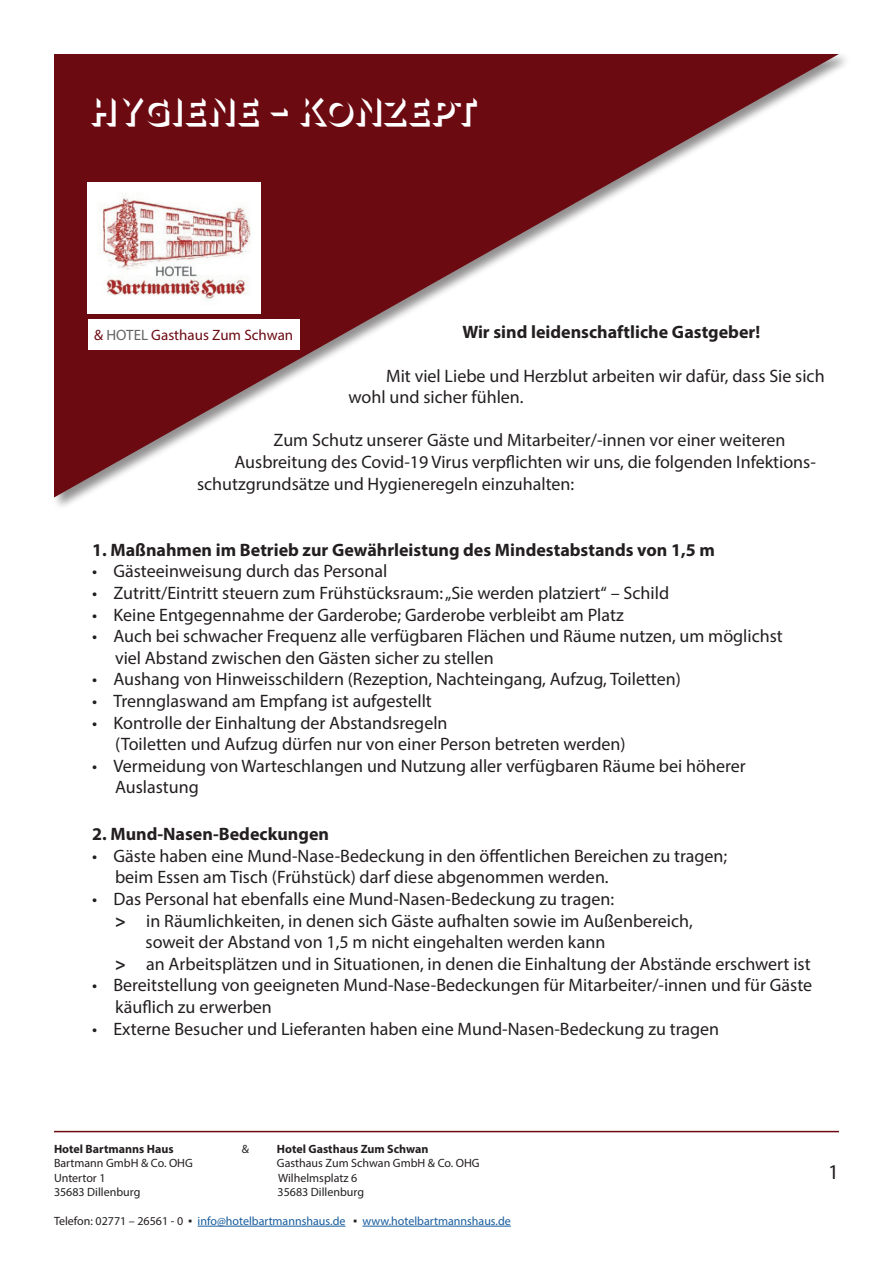
<style>
.page{position:relative;width:893px;height:1263px;background:#fff}
.page>*{position:absolute;margin:0;border:0;box-sizing:border-box;transform-origin:0 0}
.t1{font:36px "Rig Bold Extrude";color:#fff}
.t2{font:21px "Myriad Pro";color:#231f20}
.t3{font:18px/21.6px "Myriad Pro";color:#231f20}
.t4{font:700 18px "Myriad Pro";color:#231f20}
.t5{font:15px "Myriad Pro";color:#6c0a12}
.t6{font:12px "Myriad Pro";color:#231f20}
.t7{font:12px "Myriad Pro";color:#175d9e}
.t8{font:700 12px "Myriad Pro";color:#231f20}
.s1{color:#636366}
.s2{font-weight:700}
.s3{color:#231f20}
.s4{font-family:"Arial";color:#231f20}
</style>
<div class="page">
<hr style="left:198px;top:1226px;width:147px;height:1px;background:#175d9e">
<hr style="left:362px;top:1226px;width:149px;height:1px;background:#175d9e">
<hr style="left:54px;top:1131px;width:785px;height:1px;background:#6c0a12">
<svg style="left:54px;top:54px;width:785px;height:443px"></svg>
<img style="left:88px;top:183px;width:173px;height:130px">
<div style="left:88px;top:319px;width:212px;height:31px;background:#fff"></div>
<h1 class="t1" style="left:87px;top:89px;width:390px">HYGIENE - KONZEPT</h1>
<p class="t4" style="left:462px;top:321px;width:299px">Wir sind leidenschaftliche Gastgeber!</p>
<p class="t3" style="left:348px;top:364px;width:478px;text-indent:37px">Mit viel Liebe und Herzblut arbeiten wir dafür, dass Sie sich wohl und sicher fühlen.</p>
<p class="t3" style="left:273px;top:429px;width:513px">Zum Schutz unserer Gäste und Mitarbeiter/-innen vor einer weiteren</p>
<p class="t3" style="left:234px;top:451px;width:583px">Ausbreitung des Covid-19 Virus verpflichten wir uns, die folgenden Infektions-</p>
<p class="t3" style="left:197px;top:472px;width:379px">schutzgrundsätze und Hygieneregeln einzuhalten:</p>
<p class="t5" style="left:94px;top:326px;width:200px">&amp; <span class="s1">HOTEL</span> Gasthaus Zum Schwan</p>
<p class="t4" style="left:92px;top:538px;width:624px">1. Maßnahmen im Betrieb zur Gewährleistung des Mindestabstands von 1,5 m</p>
<p class="t3" style="left:92px;top:560px;width:297px">• Gästeeinweisung durch das Personal</p>
<p class="t3" style="left:92px;top:582px;width:578px">• Zutritt/Eintritt steuern zum Frühstücksraum: „Sie werden platziert“ – Schild</p>
<p class="t3" style="left:92px;top:603px;width:533px">• Keine Entgegennahme der Garderobe; Garderobe verbleibt am Platz</p>
<p class="t3" style="left:115px;top:625px;width:669px;text-indent:-23px">• Auch bei schwacher Frequenz alle verfügbaren Flächen und Räume nutzen, um möglichst viel Abstand zwischen den Gästen sicher zu stellen</p>
<p class="t3" style="left:92px;top:668px;width:590px">• Aushang von Hinweisschildern (Rezeption, Nachteingang, Aufzug, Toiletten)</p>
<p class="t3" style="left:92px;top:690px;width:341px">• Trennglaswand am Empfang ist aufgestellt</p>
<p class="t3" style="left:115px;top:711px;width:512px;text-indent:-23px">• Kontrolle der Einhaltung der Abstandsregeln<br>(Toiletten und Aufzug dürfen nur von einer Person betreten werden)</p>
<p class="t3" style="left:115px;top:755px;width:632px;text-indent:-23px">• Vermeidung von Warteschlangen und Nutzung aller verfügbaren Räume bei höherer<br>Auslastung</p>
<p class="t4" style="left:92px;top:822px;width:238px">2. Mund-Nasen-Bedeckungen</p>
<p class="t3" style="left:115px;top:845px;width:614px;text-indent:-23px">• Gäste haben eine Mund-Nase-Bedeckung in den öffentlichen Bereichen zu tragen; beim Essen am Tisch (Frühstück) darf diese abgenommen werden.</p>
<p class="t3" style="left:92px;top:888px;width:524px">• Das Personal hat ebenfalls eine Mund-Nasen-Bedeckung zu tragen:</p>
<p class="t3" style="left:115px;top:909px;width:579px"><span class="s2">&gt;</span> in Räumlichkeiten, in denen sich Gäste aufhalten sowie im Außenbereich,</p>
<p class="t3" style="left:146px;top:931px;width:461px">soweit der Abstand von 1,5 m nicht eingehalten werden kann</p>
<p class="t3" style="left:115px;top:953px;width:697px"><span class="s2">&gt;</span> an Arbeitsplätzen und in Situationen, in denen die Einhaltung der Abstände erschwert ist</p>
<p class="t3" style="left:115px;top:974px;width:699px;text-indent:-23px">• Bereitstellung von geeigneten Mund-Nase-Bedeckungen für Mitarbeiter/-innen und für Gäste käuflich zu erwerben</p>
<p class="t3" style="left:92px;top:1017px;width:629px">• Externe Besucher und Lieferanten haben eine Mund-Nasen-Bedeckung zu tragen</p>
<p class="t8" style="left:54px;top:1141px;width:121px">Hotel Bartmanns Haus</p>
<p class="t6" style="left:242px;top:1141px;width:9px">&amp;</p>
<p class="t8" style="left:277px;top:1141px;width:153px">Hotel Gasthaus Zum Schwan</p>
<p class="t6" style="left:54px;top:1156px;width:140px">Bartmann GmbH &amp; Co. OHG</p>
<p class="t6" style="left:277px;top:1156px;width:204px">Gasthaus Zum Schwan GmbH &amp; Co. OHG</p>
<p class="t6" style="left:54px;top:1170px;width:53px">Untertor 1</p>
<p class="t6" style="left:278px;top:1170px;width:81px">Wilhelmsplatz 6</p>
<p class="t6" style="left:54px;top:1185px;width:88px">35683 Dillenburg</p>
<p class="t6" style="left:278px;top:1185px;width:88px">35683 Dillenburg</p>
<p class="t7" style="left:54px;top:1213px;width:458px"><span class="s3">Telefon: 02771 – 26561 - 0</span> <span class="s4">▪</span> info@hotelbartmannshaus.de <span class="s4">▪</span> www.hotelbartmannshaus.de</p>
<p class="t2" style="left:828px;top:1159px;width:12px">1</p>
</div>
